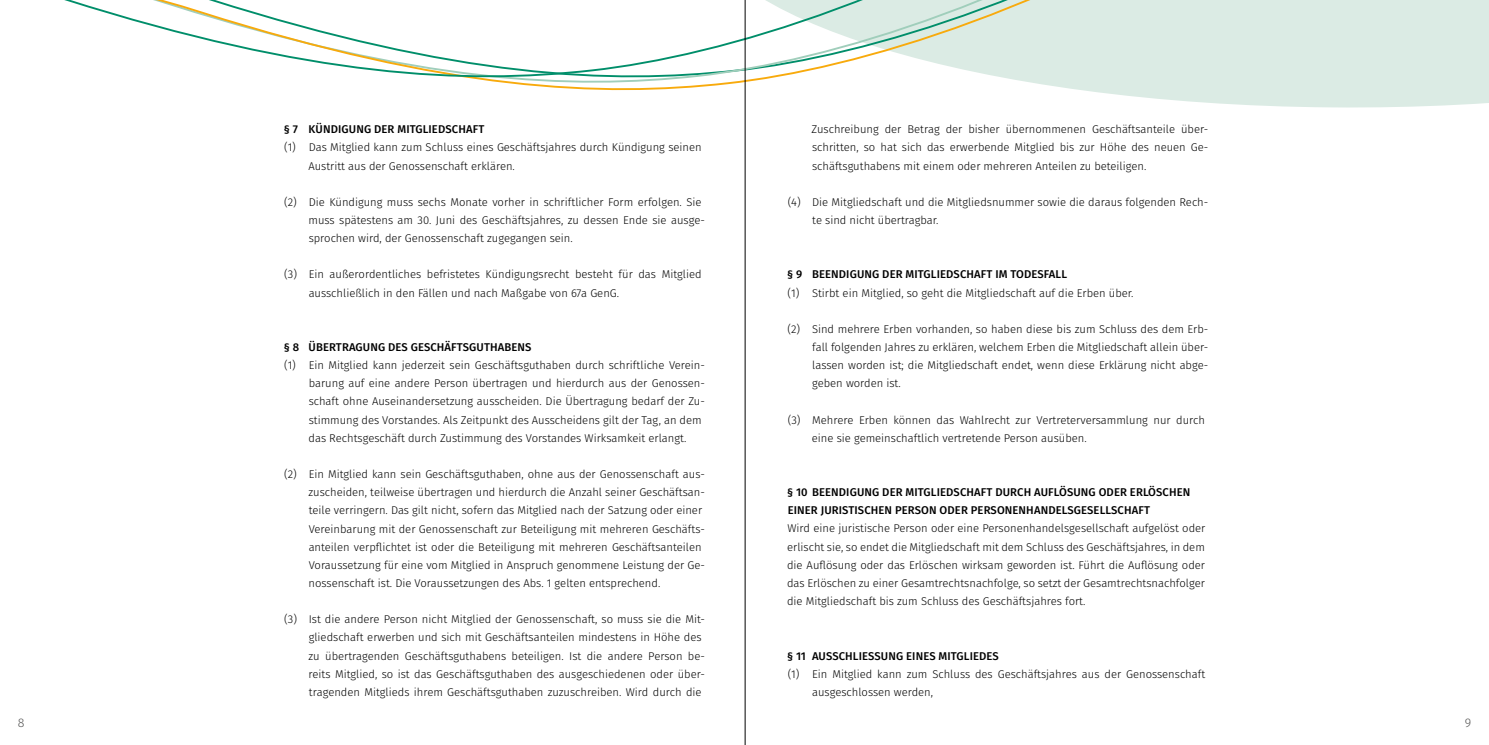
<style>
.page{position:relative;width:1489px;height:745px;background:#fff}
.page>*{position:absolute;margin:0;border:0;box-sizing:border-box;transform-origin:0 0}
.t1{font:300 12.5px "Fira Sans";color:#565655}
.t2{font:300 11.25px/18.1px "Fira Sans";color:#000}
.t3{font:500 11.25px/18.1px "Fira Sans";letter-spacing:.01em;color:#000}
</style>
<div class="page">
<svg style="left:745px;top:0;width:743px;height:110px;fill:#dbebe4"></svg>
<svg style="left:524px;top:0;width:774px;height:97px"></svg>
<svg style="left:64px;top:0;width:1098px;height:85px"></svg>
<hr style="left:744px;top:0;width:1px;height:744px;background:#000">
<p class="t3" style="left:284px;top:120px;width:202px">§ 7 KÜNDIGUNG DER MITGLIEDSCHAFT</p>
<p class="t2" style="left:308px;top:138px;width:395px;text-indent:-24px">(1) Das Mitglied kann zum Schluss eines Geschäftsjahres durch Kündigung seinen<br>Austritt aus der Genossenschaft erklären.</p>
<p class="t2" style="left:308px;top:193px;width:398px;text-indent:-24px">(2) Die Kündigung muss sechs Monate vorher in schriftlicher Form erfolgen. Sie muss spätestens am 30. Juni des Geschäftsjahres, zu dessen Ende sie ausge&shy;sprochen wird, der Genossenschaft zugegangen sein.</p>
<p class="t2" style="left:309px;top:265px;width:394px;text-indent:-24px">(3) Ein außerordentliches befristetes Kündigungsrecht besteht für das Mitglied ausschließlich in den Fällen und nach Maßgabe von 67a GenG.</p>
<p class="t3" style="left:284px;top:337px;width:249px">§ 8 ÜBERTRAGUNG DES GESCHÄFTSGUTHABENS</p>
<p class="t2" style="left:308px;top:356px;width:398px;text-indent:-24px">(1) Ein Mitglied kann jederzeit sein Geschäftsguthaben durch schriftliche Verein&shy;barung auf eine andere Person übertragen und hierdurch aus der Genossen&shy;schaft ohne Auseinandersetzung ausscheiden. Die Übertragung bedarf der Zu&shy;stimmung des Vorstandes. Als Zeitpunkt des Ausscheidens gilt der Tag, an dem das Rechtsgeschäft durch Zustimmung des Vorstandes Wirksamkeit erlangt.</p>
<p class="t2" style="left:308px;top:464px;width:398px;text-indent:-24px">(2) Ein Mitglied kann sein Geschäftsguthaben, ohne aus der Genossenschaft aus&shy;zuscheiden, teilweise übertragen und hierdurch die Anzahl seiner Geschäftsan&shy;teile verringern. Das gilt nicht, sofern das Mitglied nach der Satzung oder einer Vereinbarung mit der Genossenschaft zur Beteiligung mit mehreren Geschäfts&shy;anteilen verpflichtet ist oder die Beteiligung mit mehreren Geschäftsanteilen Voraussetzung für eine vom Mitglied in Anspruch genommene Leistung der Ge&shy;nossenschaft ist. Die Voraussetzungen des Abs. 1 gelten entsprechend.</p>
<p class="t2" style="left:308px;top:609px;width:398px;text-indent:-24px">(3) Ist die andere Person nicht Mitglied der Genossenschaft, so muss sie die Mit&shy;gliedschaft erwerben und sich mit Geschäftsanteilen mindestens in Höhe des zu übertragenden Geschäftsguthabens beteiligen. Ist die andere Person be&shy;reits Mitglied, so ist das Geschäftsguthaben des ausgeschiedenen oder über&shy;tragenden Mitglieds ihrem Geschäftsguthaben zuzuschreiben. Wird durch die</p>
<p class="t2" style="left:811px;top:120px;width:398px;text-align:justify">Zuschreibung der Betrag der bisher übernommenen Geschäftsanteile über&shy;schritten, so hat sich das erwerbende Mitglied bis zur Höhe des neuen Ge&shy;schäftsguthabens mit einem oder mehreren Anteilen zu beteiligen.</p>
<p class="t2" style="left:812px;top:193px;width:397px;text-indent:-25px">(4) Die Mitgliedschaft und die Mitgliedsnummer sowie die daraus folgenden Rech&shy;te sind nicht übertragbar.</p>
<p class="t3" style="left:787px;top:265px;width:281px">§ 9 BEENDIGUNG DER MITGLIEDSCHAFT IM TODESFALL</p>
<p class="t2" style="left:787px;top:283px;width:347px">(1) Stirbt ein Mitglied, so geht die Mitgliedschaft auf die Erben über.</p>
<p class="t2" style="left:812px;top:319px;width:398px;text-align:justify;text-indent:-24px">(2) Sind mehrere Erben vorhanden, so haben diese bis zum Schluss des dem Erb&shy;fall folgenden Jahres zu erklären, welchem Erben die Mitgliedschaft allein über&shy;lassen worden ist; die Mitgliedschaft endet, wenn diese Erklärung nicht abge&shy;geben worden ist.</p>
<p class="t2" style="left:812px;top:410px;width:394px;text-indent:-24px">(3) Mehrere Erben können das Wahlrecht zur Vertreterversammlung nur durch eine sie gemeinschaftlich vertretende Person ausüben.</p>
<p class="t3" style="left:787px;top:482px;width:405px">§ 10 BEENDIGUNG DER MITGLIEDSCHAFT DURCH AUFLÖSUNG ODER ERLÖSCHEN<br>EINER JURISTISCHEN PERSON ODER PERSONENHANDELSGESELLSCHAFT</p>
<p class="t2" style="left:787px;top:519px;width:420px;text-align:justify">Wird eine juristische Person oder eine Personenhandelsgesellschaft aufgelöst oder erlischt sie, so endet die Mitgliedschaft mit dem Schluss des Geschäftsjahres, in dem die Auflösung oder das Erlöschen wirksam geworden ist. Führt die Auflösung oder das Erlöschen zu einer Gesamtrechtsnachfolge, so setzt der Gesamtrechtsnachfolger die Mitgliedschaft bis zum Schluss des Geschäftsjahres fort.</p>
<p class="t3" style="left:787px;top:645px;width:213px">§ 11 AUSSCHLIESSUNG EINES MITGLIEDES</p>
<p class="t2" style="left:812px;top:664px;width:394px;text-indent:-24px">(1) Ein Mitglied kann zum Schluss des Geschäftsjahres aus der Genossenschaft ausgeschlossen werden,</p>
<p class="t1" style="left:18px;top:713px;width:8px">8</p>
<p class="t1" style="left:1464px;top:713px;width:8px">9</p>
</div>
